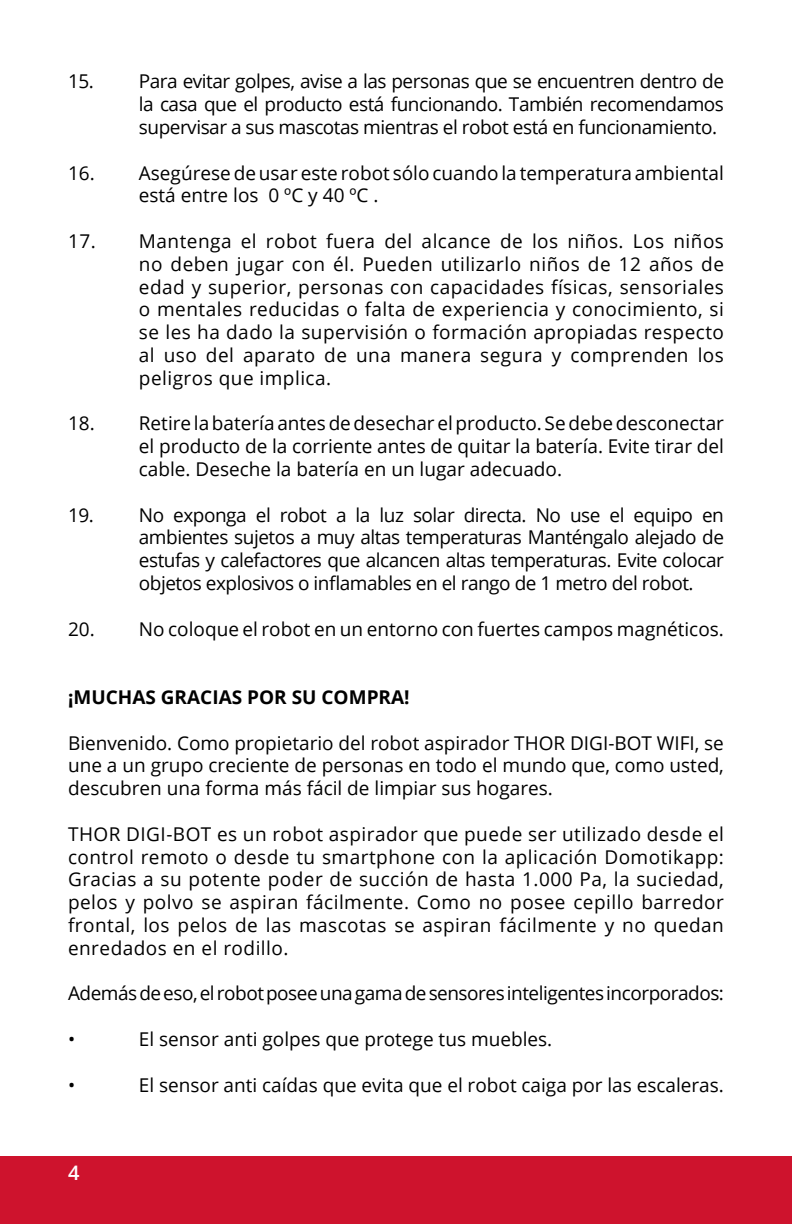
<style>
.page{position:relative;width:792px;height:1224px;background:#fff}
.page>*{position:absolute;margin:0;border:0;box-sizing:border-box;transform-origin:0 0}
.t1{font:600 20px "Open Sans";color:#fff}
.t2{font:19px/22.8px "Open Sans";color:#000;text-align:justify}
.t3{font:19px "Open Sans";letter-spacing:-.025em;color:#000}
.t4{font:700 19px "Open Sans";color:#000}
</style>
<div class="page">
<div style="left:0;top:1156px;width:792px;height:68px;background:#ce132d"></div>
<p class="t2" style="left:139px;top:70px;width:587px;text-indent:-71px">15. Para evitar golpes, avise a las personas que se encuentren dentro de la casa que el producto está funcionando. También recomendamos supervisar a sus mascotas mientras el robot está en funcionamiento.</p>
<p class="t2" style="left:139px;top:161px;width:587px;text-indent:-71px">16. Asegúrese de usar este robot sólo cuando la temperatura ambiental está entre los 0 ºC y 40 ºC .</p>
<p class="t2" style="left:139px;top:229px;width:587px;text-indent:-71px">17. Mantenga el robot fuera del alcance de los niños. Los niños no deben jugar con él. Pueden utilizarlo niños de 12 años de edad y superior, personas con capacidades físicas, sensoriales o mentales reducidas o falta de experiencia y conocimiento, si se les ha dado la supervisión o formación apropiadas respecto al uso del aparato de una manera segura y comprenden los peligros que implica.</p>
<p class="t2" style="left:139px;top:412px;width:587px;text-indent:-71px">18. Retire la batería antes de desechar el producto. Se debe desconectar el producto de la corriente antes de quitar la batería. Evite tirar del cable. Deseche la batería en un lugar adecuado.</p>
<p class="t2" style="left:139px;top:503px;width:587px;text-indent:-71px">19. No exponga el robot a la luz solar directa. No use el equipo en ambientes sujetos a muy altas temperaturas Manténgalo alejado de estufas y calefactores que alcancen altas temperaturas. Evite colocar objetos explosivos o inflamables en el rango de 1 metro del robot.</p>
<p class="t2" style="left:68px;top:617px;width:657px">20. No coloque el robot en un entorno con fuertes campos magnéticos.</p>
<p class="t4" style="left:68px;top:684px;width:343px">¡MUCHAS GRACIAS POR SU COMPRA!</p>
<p class="t2" style="left:68px;top:731px;width:657px">Bienvenido. Como propietario del robot aspirador THOR DIGI-BOT WIFI, se une a un grupo creciente de personas en todo el mundo que, como usted, descubren una forma más fácil de limpiar sus hogares.</p>
<p class="t2" style="left:68px;top:822px;width:657px">THOR DIGI-BOT es un robot aspirador que puede ser utilizado desde el control remoto o desde tu smartphone con la aplicación Domotikapp:<br>Gracias a su potente poder de succión de hasta 1.000 Pa, la suciedad, pelos y polvo se aspiran fácilmente. Como no posee cepillo barredor frontal, los pelos de las mascotas se aspiran fácilmente y no quedan enredados en el rodillo.</p>
<p class="t3" style="left:68px;top:980px;width:658px">Además de eso, el robot posee una gama de sensores inteligentes incorporados:</p>
<p class="t2" style="left:68px;top:1027px;width:9px">•</p>
<p class="t2" style="left:139px;top:1027px;width:415px">El sensor anti golpes que protege tus muebles.</p>
<p class="t2" style="left:68px;top:1073px;width:9px">•</p>
<p class="t2" style="left:139px;top:1073px;width:587px">El sensor anti caídas que evita que el robot caiga por las escaleras.</p>
<p class="t1" style="left:68px;top:1160px;width:13px">4</p>
</div>
